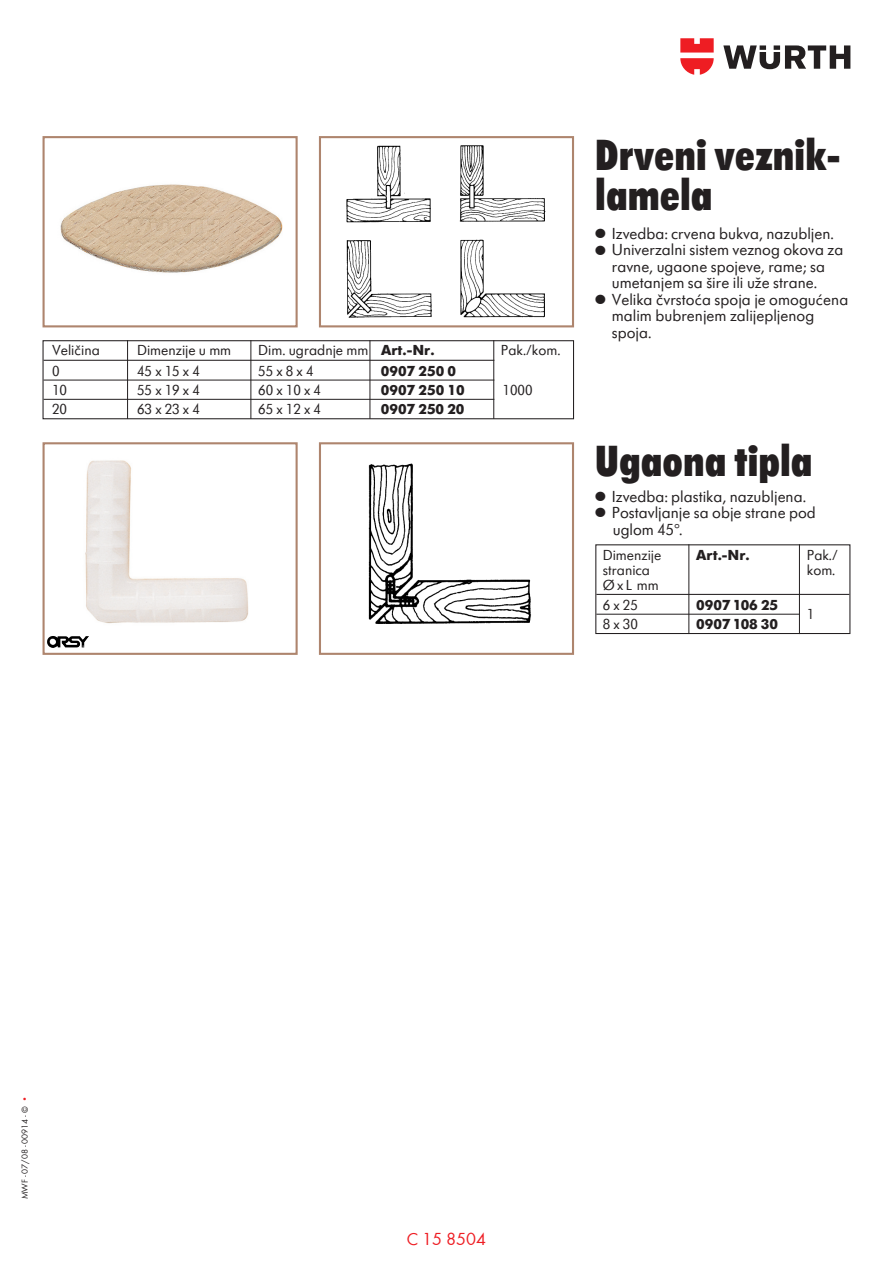
<style>
.page{position:relative;width:893px;height:1263px;background:#fff}
.page>*{position:absolute;margin:0;border:0;box-sizing:border-box;transform-origin:0 0}
.t1{font:45px/40.5px "Futura SB Ext Bol Con";color:#231f20}
.t2{font:18px "Wuerth";color:#ee1d23}
.t3{font:16.5px/16.5px "Futura SB";color:#231f20}
.t4{font:15px "Futura SB";color:#231f20}
.t5{font:700 15px "Futura SB";color:#231f20}
.t6{font:15px "Futura SB";letter-spacing:.21em;color:#231f20}
.t7{font:15px/20px "Futura SB";letter-spacing:.16em;color:#231f20}
.t8{font:9px "Wuerth";color:#231f20}
.s1{font-weight:700}
.s2{color:#ee1d23}
</style>
<div class="page">
<div style="left:319px;top:442px;width:255px;height:213px;border:2px solid #ae856e"></div>
<div style="left:319px;top:136px;width:255px;height:191px;border:2px solid #ae856e"></div>
<img style="left:60px;top:184px;width:223px;height:89px">
<div style="left:43px;top:136px;width:255px;height:191px;border:2px solid #ae856e"></div>
<img style="left:346px;top:145px;width:200px;height:173px">
<img style="left:47px;top:460px;width:202px;height:188px">
<div style="left:43px;top:442px;width:255px;height:213px;border:2px solid #ae856e"></div>
<img style="left:368px;top:463px;width:163px;height:161px">
<svg style="left:66px;top:641px;width:11px;height:4px"></svg>
<div style="left:43px;top:340px;width:531px;height:79px;border:1px solid #231f20"></div>
<hr style="left:44px;top:360px;width:450px;height:1px;background:#231f20">
<hr style="left:44px;top:380px;width:450px;height:1px;background:#231f20">
<hr style="left:44px;top:399px;width:450px;height:1px;background:#231f20">
<hr style="left:127px;top:340px;width:1px;height:79px;background:#231f20">
<hr style="left:251px;top:340px;width:1px;height:79px;background:#231f20">
<hr style="left:370px;top:340px;width:1px;height:79px;background:#231f20">
<hr style="left:493px;top:340px;width:1px;height:79px;background:#231f20">
<div style="left:595px;top:544px;width:255px;height:90px;border:1px solid #231f20"></div>
<hr style="left:596px;top:594px;width:253px;height:1px;background:#231f20">
<hr style="left:596px;top:614px;width:203px;height:1px;background:#231f20">
<hr style="left:689px;top:544px;width:1px;height:90px;background:#231f20">
<hr style="left:799px;top:544px;width:1px;height:90px;background:#231f20">
<svg style="left:723px;top:45px;width:127px;height:24px"></svg>
<svg style="left:680px;top:38px;width:34px;height:37px"></svg>
<p class="t4" style="left:52px;top:344px;width:49px">Veli~ina</p>
<p class="t4" style="left:137px;top:344px;width:96px">Dimenzije u mm</p>
<p class="t4" style="left:258px;top:344px;width:178px">Dim. ugradnje mm <span class="s1">Art.-Nr.</span></p>
<p class="t4" style="left:501px;top:344px;width:61px">Pak./kom.</p>
<p class="t4" style="left:52px;top:364px;width:9px">0</p>
<p class="t6" style="left:137px;top:364px;width:64px">45x15x4</p>
<p class="t4" style="left:258px;top:364px;width:57px">55x8x4</p>
<p class="t5" style="left:381px;top:364px;width:76px">0907 250 0</p>
<p class="t4" style="left:52px;top:383px;width:17px">10</p>
<p class="t6" style="left:137px;top:383px;width:64px">55x19x4</p>
<p class="t6" style="left:258px;top:383px;width:64px">60x10x4</p>
<p class="t5" style="left:381px;top:383px;width:85px">0907 250 10</p>
<p class="t4" style="left:502px;top:383px;width:32px">1000</p>
<p class="t4" style="left:52px;top:403px;width:17px">20</p>
<p class="t6" style="left:137px;top:403px;width:64px">63x23x4</p>
<p class="t6" style="left:258px;top:403px;width:64px">65x12x4</p>
<p class="t5" style="left:381px;top:403px;width:85px">0907 250 20</p>
<h1 class="t1" style="left:595px;top:138px;width:246px">Drveni veznik&shy;lamela</h1>
<p class="t3" style="left:595px;top:226px;width:240px">● Izvedba: crvena bukva, nazubljen.</p>
<p class="t3" style="left:595px;top:243px;width:250px;text-align:center">● Univerzalni sistem veznog okova za ravne, ugaone spojeve, rame; sa umetanjem sa {ire ili u`e strane.</p>
<p class="t3" style="left:612px;top:292px;width:238px;text-indent:-16px">● Velika ~vrsto}a spoja je omogu}ena malim bubrenjem zalijepljenog spoja.</p>
<h1 class="t1" style="left:595px;top:444px;width:219px">Ugaona tipla</h1>
<p class="t3" style="left:595px;top:489px;width:212px">● Izvedba: plastika, nazubljena.</p>
<p class="t3" style="left:613px;top:506px;width:205px;text-indent:-17px">● Postavljanje sa obje strane pod uglom 45°.</p>
<p class="t4" style="left:603px;top:548px;width:60px">Dimenzije</p>
<p class="t5" style="left:696px;top:548px;width:55px">Art.-Nr.</p>
<p class="t4" style="left:807px;top:548px;width:32px">Pak./</p>
<p class="t4" style="left:603px;top:563px;width:49px">stranica</p>
<p class="t4" style="left:807px;top:563px;width:30px">kom.</p>
<p class="t7" style="left:603px;top:576px;width:57px">ØxL mm<br>6x25</p>
<p class="t5" style="left:696px;top:598px;width:83px">0907 106 25</p>
<p class="t4" style="left:807px;top:608px;width:9px">1</p>
<p class="t4" style="left:603px;top:618px;width:37px">8x30</p>
<p class="t5" style="left:696px;top:618px;width:83px">0907 108 30</p>
<p class="t8" style="left:19px;top:1199px;width:104px;rotate:-90deg">MWF - 07/08 - 00914 - © <span class="s2">•</span></p>
<p class="t2" style="left:407px;top:1227px;width:81px">C 15 8504</p>
</div>
